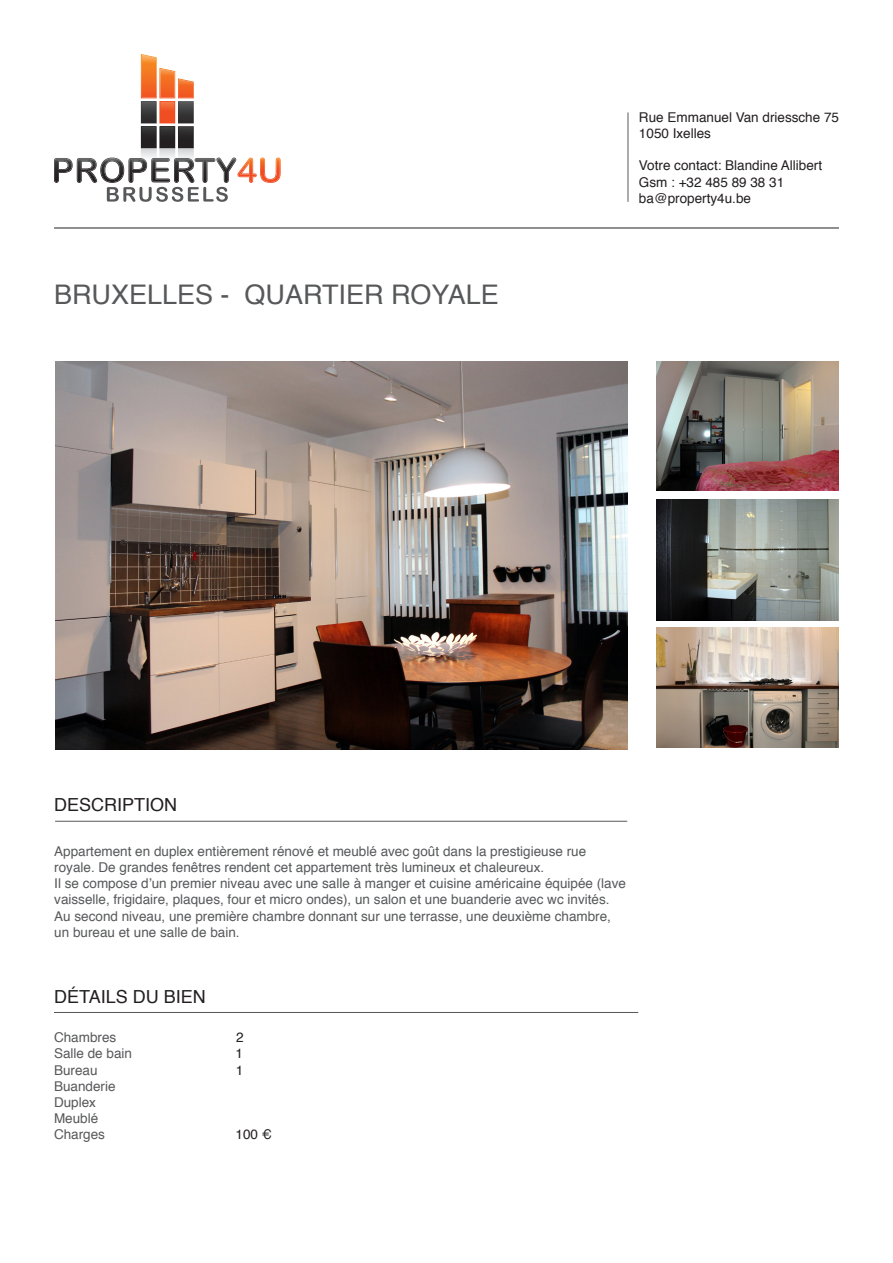
<style>
.page{position:relative;width:893px;height:1263px;background:#fff}
.page>*{position:absolute;margin:0;border:0;box-sizing:border-box;transform-origin:0 0}
.t1{font:27px "Helvetica";color:#57585a}
.t2{font:18px "Helvetica";color:#231f20}
.t3{font:13.5px/16.2px "Helvetica";color:#57585a}
.t4{font:13.5px "Helvetica";color:#231f20}
</style>
<div class="page">
<svg style="left:54px;top:54px;width:227px;height:148px"></svg>
<hr style="left:54px;top:228px;width:785px;height:1px;background:#231f20">
<hr style="left:628px;top:112px;width:1px;height:90px;background:#57585a">
<img style="left:55px;top:362px;width:572px;height:387px">
<img style="left:656px;top:628px;width:183px;height:119px">
<img style="left:656px;top:499px;width:183px;height:121px">
<img style="left:656px;top:362px;width:183px;height:129px">
<hr style="left:55px;top:821px;width:572px;height:1px;background:#57585a">
<hr style="left:54px;top:1012px;width:584px;height:1px;background:#57585a">
<p class="t1" style="left:54px;top:274px;width:446px">BRUXELLES - QUARTIER ROYALE</p>
<p class="t4" style="left:639px;top:107px;width:202px">Rue Emmanuel Van driessche 75</p>
<p class="t4" style="left:639px;top:123px;width:74px">1050 Ixelles</p>
<p class="t4" style="left:639px;top:155px;width:185px">Votre contact: Blandine Allibert</p>
<p class="t4" style="left:639px;top:171px;width:147px">Gsm : +32 485 89 38 31</p>
<p class="t4" style="left:639px;top:188px;width:114px">ba@property4u.be</p>
<p class="t2" style="left:54px;top:791px;width:125px">DESCRIPTION</p>
<p class="t3" style="left:54px;top:843px;width:534px">Appartement en duplex entièrement rénové et meublé avec goût dans la prestigieuse rue royale. De grandes fenêtres rendent cet appartement très lumineux et chaleureux.</p>
<p class="t3" style="left:54px;top:876px;width:573px">Il se compose d’un premier niveau avec une salle à manger et cuisine américaine équipée (lave vaisselle, frigidaire, plaques, four et micro ondes), un salon et une buanderie avec wc invités.<br>Au second niveau, une première chambre donnant sur une terrasse, une deuxième chambre, un bureau et une salle de bain.</p>
<p class="t2" style="left:54px;top:983px;width:153px">DÉTAILS DU BIEN</p>
<p class="t3" style="left:54px;top:1030px;width:64px">Chambres</p>
<p class="t4" style="left:236px;top:1027px;width:9px">2</p>
<p class="t3" style="left:54px;top:1046px;width:80px">Salle de bain</p>
<p class="t4" style="left:235px;top:1043px;width:9px">1</p>
<p class="t3" style="left:54px;top:1062px;width:45px">Bureau</p>
<p class="t4" style="left:236px;top:1059px;width:9px">1</p>
<p class="t3" style="left:54px;top:1078px;width:63px">Buanderie</p>
<p class="t3" style="left:54px;top:1094px;width:44px">Duplex</p>
<p class="t3" style="left:54px;top:1111px;width:46px">Meublé</p>
<p class="t3" style="left:54px;top:1127px;width:53px">Charges</p>
<p class="t4" style="left:235px;top:1124px;width:38px">100 €</p>
</div>
